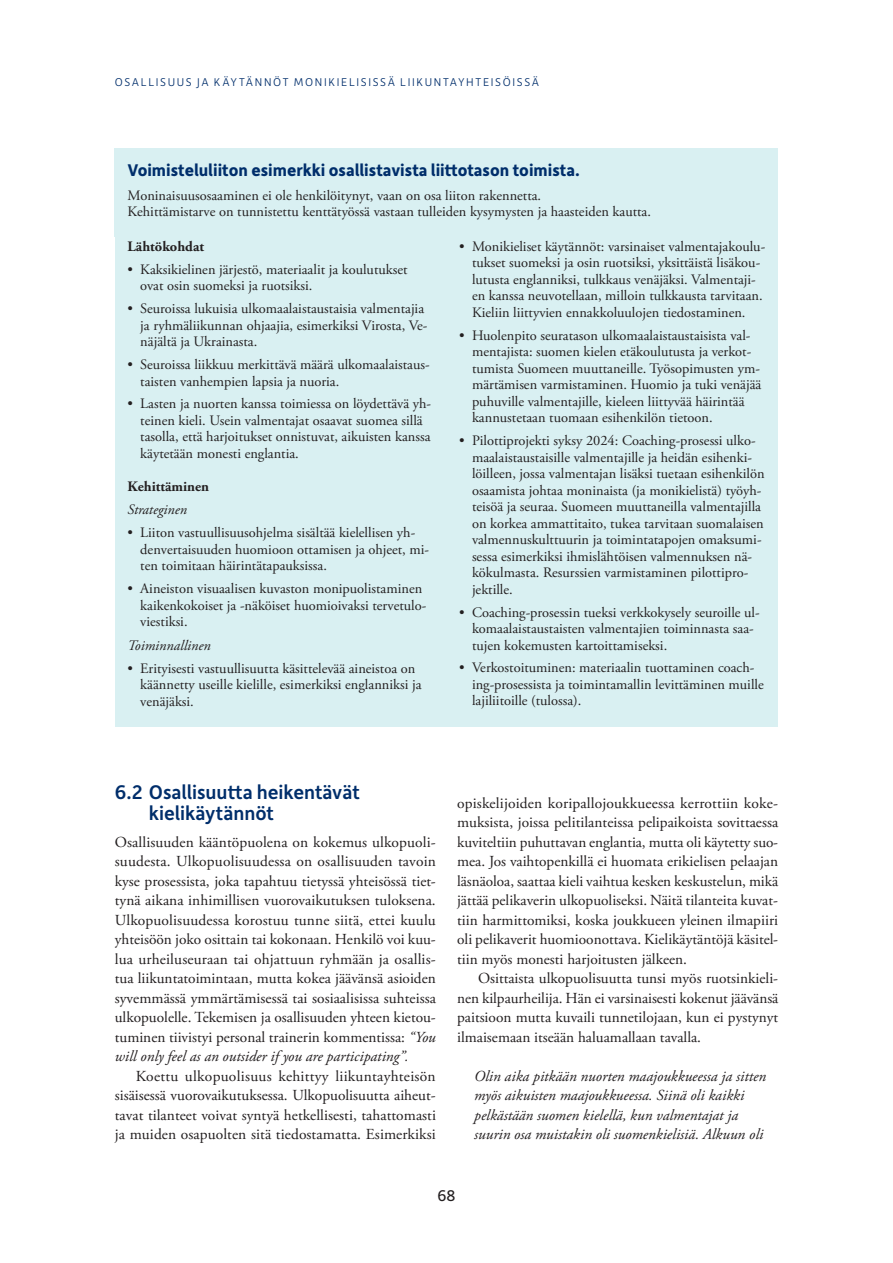
<style>
.page{position:relative;width:893px;height:1263px;background:#fff}
.page>*{position:absolute;margin:0;border:0;box-sizing:border-box;transform-origin:0 0}
.t1{font:500 21px/21px "Depot New";color:#002e6b}
.t2{font:700 18px "Depot New";color:#002e6b}
.t3{font:16.5px "Depot New";color:#231f20}
.t4{font:15.3px/19.5px "Adobe Garamond Pro";color:#231f20;text-align:justify}
.t5{font:italic 15.3px/19.5px "Adobe Garamond Pro";color:#231f20}
.t6{font:14.4px/16.5px "Adobe Garamond Pro";color:#231f20}
.t7{font:italic 14.4px "Adobe Garamond Pro";color:#231f20}
.t8{font:700 14.4px "Adobe Garamond Pro";color:#231f20}
.t9{font:300 12px "Depot New";letter-spacing:.235em;color:#002e6b}
.s1{font-style:italic}
</style>
<div class="page">
<div style="left:115px;top:148px;width:663px;height:48px;background:#d9f0f2"></div>
<div style="left:115px;top:176px;width:663px;height:61px;background:#d9f0f2"></div>
<div style="left:115px;top:228px;width:331px;height:44px;background:#d9f0f2"></div>
<div style="left:115px;top:251px;width:331px;height:60px;background:#d9f0f2"></div>
<div style="left:115px;top:290px;width:331px;height:77px;background:#d9f0f2"></div>
<div style="left:115px;top:346px;width:331px;height:60px;background:#d9f0f2"></div>
<div style="left:115px;top:385px;width:331px;height:94px;background:#d9f0f2"></div>
<div style="left:115px;top:468px;width:331px;height:44px;background:#d9f0f2"></div>
<div style="left:115px;top:491px;width:331px;height:44px;background:#d9f0f2"></div>
<div style="left:115px;top:514px;width:331px;height:77px;background:#d9f0f2"></div>
<div style="left:115px;top:570px;width:331px;height:77px;background:#d9f0f2"></div>
<div style="left:115px;top:626px;width:331px;height:45px;background:#d9f0f2"></div>
<div style="left:115px;top:649px;width:331px;height:77px;background:#d9f0f2"></div>
<div style="left:446px;top:228px;width:332px;height:110px;background:#d9f0f2"></div>
<div style="left:446px;top:317px;width:332px;height:126px;background:#d9f0f2"></div>
<div style="left:446px;top:422px;width:332px;height:193px;background:#d9f0f2"></div>
<div style="left:446px;top:593px;width:332px;height:77px;background:#d9f0f2"></div>
<div style="left:446px;top:649px;width:332px;height:77px;background:#d9f0f2"></div>
<p class="t9" style="left:115px;top:74px;width:26px">OSALL</p>
<p class="t9" style="left:156px;top:74px;width:385px">ISUUS JA K ÄYTÄNNÖT MONIKIELISISSÄ LIIKUNTAYHTEISÖISSÄ</p>
<p class="t2" style="left:128px;top:158px;width:454px">Voimisteluliiton esimerkki osallistavista liittotason toimista.</p>
<p class="t6" style="left:128px;top:187px;width:525px">Moninaisuusosaaminen ei ole henkilöitynyt, vaan on osa liiton rakennetta.<br>Kehittämistarve on tunnistettu kenttätyössä vastaan tulleiden kysymysten ja haasteiden kautta.</p>
<p class="t8" style="left:128px;top:238px;width:78px">Lähtökohdat</p>
<p class="t6" style="left:140px;top:261px;width:269px;text-indent:-13px">• Kaksikielinen järjestö, materiaalit ja koulutukset ovat osin suomeksi ja ruotsiksi.</p>
<p class="t6" style="left:140px;top:301px;width:288px;text-indent:-13px">• Seuroissa lukuisia ulkomaalaistaustaisia valmentajia ja ryhmäliikunnan ohjaajia, esimerkiksi Virosta, Ve&shy;näjältä ja Ukrainasta.</p>
<p class="t6" style="left:140px;top:357px;width:291px;text-indent:-13px">• Seuroissa liikkuu merkittävä määrä ulkomaalaistaus&shy;taisten vanhempien lapsia ja nuoria.</p>
<p class="t6" style="left:140px;top:396px;width:292px;text-indent:-13px">• Lasten ja nuorten kanssa toimiessa on löydettävä yh&shy;teinen kieli. Usein valmentajat osaavat suomea sillä tasolla, että harjoitukset onnistuvat, aikuisten kanssa käytetään monesti englantia.</p>
<p class="t8" style="left:128px;top:478px;width:83px">Kehittäminen</p>
<p class="t7" style="left:128px;top:501px;width:61px">Strateginen</p>
<p class="t6" style="left:140px;top:525px;width:290px;text-indent:-13px">• Liiton vastuullisuusohjelma sisältää kielellisen yh&shy;denvertaisuuden huomioon ottamisen ja ohjeet, mi&shy;ten toimitaan häirintätapauksissa.</p>
<p class="t6" style="left:140px;top:581px;width:287px;text-indent:-13px">• Aineiston visuaalisen kuvaston monipuolistaminen kaikenkokoiset ja -näköiset huomioivaksi tervetulo&shy;viestiksi.</p>
<p class="t7" style="left:128px;top:636px;width:85px">Toiminnallinen</p>
<p class="t6" style="left:140px;top:660px;width:283px;text-indent:-13px">• Erityisesti vastuullisuutta käsittelevää aineistoa on käännetty useille kielille, esimerkiksi englanniksi ja venäjäksi.</p>
<p class="t6" style="left:472px;top:239px;width:295px;text-indent:-13px">• Monikieliset käytännöt: varsinaiset valmentajakoulu&shy;tukset suomeksi ja osin ruotsiksi, yksittäistä lisäkou&shy;lutusta englanniksi, tulkkaus venäjäksi. Valmentaji&shy;en kanssa neuvotellaan, milloin tulkkausta tarvitaan.<br>Kieliin liittyvien ennakkoluulojen tiedostaminen.</p>
<p class="t6" style="left:472px;top:327px;width:291px;text-indent:-13px">• Huolenpito seuratason ulkomaalaistaustaisista val&shy;mentajista: suomen kielen etäkoulutusta ja verkot&shy;tumista Suomeen muuttaneille. Työsopimusten ym&shy;märtämisen varmistaminen. Huomio ja tuki venäjää puhuville valmentajille, kieleen liittyvää häirintää kannustetaan tuomaan esihenkilön tietoon.</p>
<p class="t6" style="left:472px;top:433px;width:294px;text-indent:-13px">• Pilottiprojekti syksy 2024: Coaching-prosessi ulko&shy;maalaistaustaisille valmentajille ja heidän esihenki&shy;löilleen, jossa valmentajan lisäksi tuetaan esihenkilön osaamista johtaa moninaista (ja monikielistä) työyh&shy;teisöä ja seuraa. Suomeen muuttaneilla valmentajilla on korkea ammattitaito, tukea tarvitaan suomalaisen valmennuskulttuurin ja toimintatapojen omaksumi&shy;sessa esimerkiksi ihmislähtöisen valmennuksen nä&shy;kökulmasta. Resurssien varmistaminen pilottipro&shy;jektille.</p>
<p class="t6" style="left:472px;top:604px;width:289px;text-indent:-13px">• Coaching-prosessin tueksi verkkokysely seuroille ul&shy;komaalaistaustaisten valmentajien toiminnasta saa&shy;tujen kokemusten kartoittamiseksi.</p>
<p class="t6" style="left:472px;top:660px;width:293px;text-indent:-13px">• Verkostoituminen: materiaalin tuottaminen coach&shy;ing-prosessista ja toimintamallin levittäminen muille lajiliitoille (tulossa).</p>
<h1 class="t1" style="left:149px;top:781px;width:212px;text-indent:-34px">6.2 Osallisuutta heikentävät kielikäytännöt</h1>
<p class="t4" style="left:115px;top:833px;width:323px">Osallisuuden kääntöpuolena on kokemus ulkopuoli&shy;suudesta. Ulkopuolisuudessa on osallisuuden tavoin kyse prosessista, joka tapahtuu tietyssä yhteisössä tiet&shy;tynä aikana inhimillisen vuorovaikutuksen tuloksena.<br>Ulkopuolisuudessa korostuu tunne siitä, ettei kuulu yhteisöön joko osittain tai kokonaan. Henkilö voi kuu&shy;lua urheiluseuraan tai ohjattuun ryhmään ja osallis&shy;tua liikuntatoimintaan, mutta kokea jäävänsä asioiden syvemmässä ymmärtämisessä tai sosiaalisissa suhteissa ulkopuolelle. Tekemisen ja osallisuuden yhteen kietou&shy;tuminen tiivistyi personal trainerin kommentissa: <span class="s1">“You will only feel as an outsider if you are participating”.</span></p>
<p class="t4" style="left:115px;top:1067px;width:323px;text-indent:21px">Koettu ulkopuolisuus kehittyy liikuntayhteisön sisäisessä vuorovaikutuksessa. Ulkopuolisuutta aiheut&shy;tavat tilanteet voivat syntyä hetkellisesti, tahattomasti ja muiden osapuolten sitä tiedostamatta. Esimerkiksi</p>
<p class="t4" style="left:457px;top:794px;width:323px">opiskelijoiden koripallojoukkueessa kerrottiin koke&shy;muksista, joissa pelitilanteissa pelipaikoista sovittaessa kuviteltiin puhuttavan englantia, mutta oli käytetty suo&shy;mea. Jos vaihtopenkillä ei huomata erikielisen pelaajan läsnäoloa, saattaa kieli vaihtua kesken keskustelun, mikä jättää pelikaverin ulkopuoliseksi. Näitä tilanteita kuvat&shy;tiin harmittomiksi, koska joukkueen yleinen ilmapiiri oli pelikaverit huomioonottava. Kielikäytäntöjä käsitel&shy;tiin myös monesti harjoitusten jälkeen.</p>
<p class="t4" style="left:457px;top:969px;width:323px;text-indent:21px">Osittaista ulkopuolisuutta tunsi myös ruotsinkieli&shy;nen kilpaurheilija. Hän ei varsinaisesti kokenut jäävänsä paitsioon mutta kuvaili tunnetilojaan, kun ei pystynyt ilmaisemaan itseään haluamallaan tavalla.</p>
<p class="t5" style="left:474px;top:1066px;width:293px">Olin aika pitkään nuorten maajoukkueessa ja sitten myös aikuisten maajoukkueessa. Siinä oli kaikki pelkästään suomen kielellä, kun valmentajat ja suurin osa muistakin oli suomenkielisiä. Alkuun oli</p>
<p class="t3" style="left:437px;top:1185px;width:20px">68</p>
</div>
